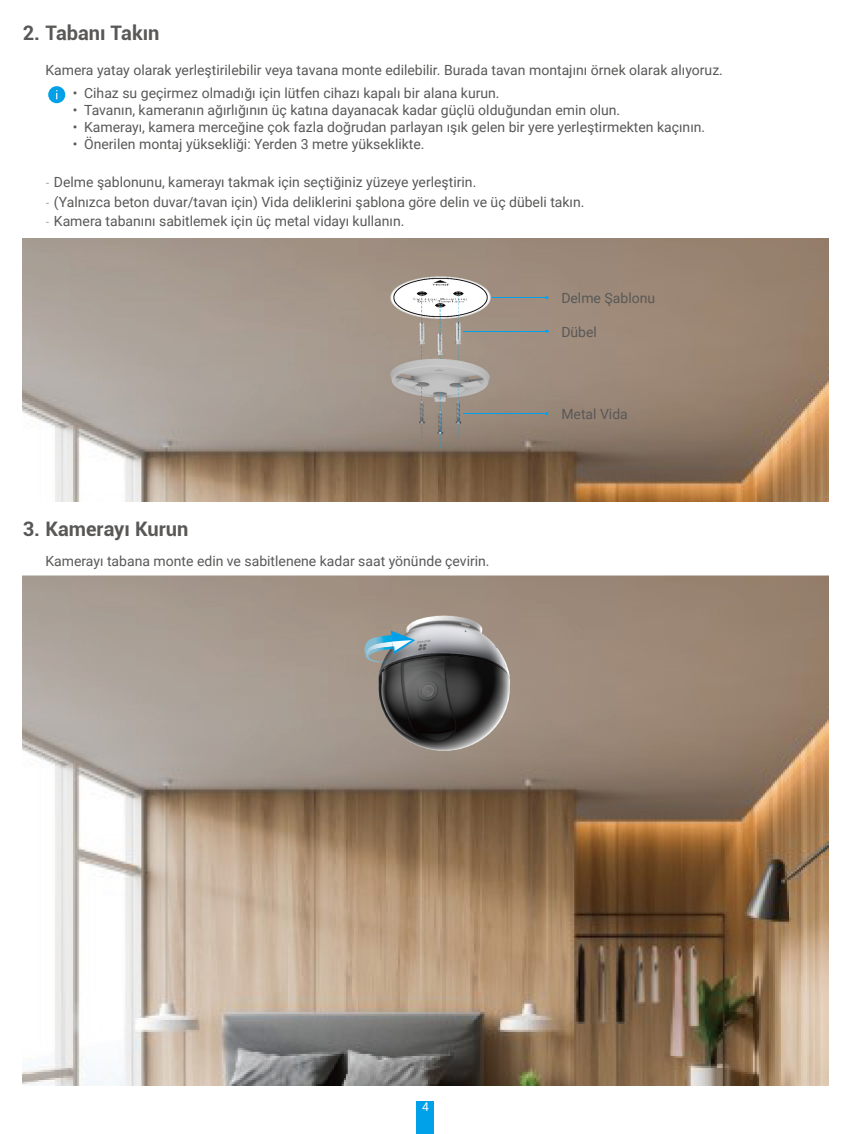
<style>
.page{position:relative;width:851px;height:1134px;background:#fff}
.page>*{position:absolute;margin:0;border:0;box-sizing:border-box;transform-origin:0 0}
.t1{font:700 20px "Roboto";color:#595857}
.t2{font:14px "Roboto";color:#595857}
.t3{font:12px "Roboto";color:#fff}
.s1{font-family:"DIN Cond";font-weight:300}
</style>
<div class="page">
<div style="left:417px;top:1101px;width:17px;height:33px;background:#00a1e9"></div>
<div style="left:48px;top:86px;width:17px;height:17px;background:#00a1e9;border-radius:50%"></div>
<img style="left:23px;top:238px;width:805px;height:264px">
<hr style="left:492px;top:297px;width:55px;height:1px;background:#00a1e9">
<hr style="left:462px;top:413px;width:84px;height:1px;background:#00a1e9">
<hr style="left:462px;top:331px;width:86px;height:1px;background:#00a1e9">
<img style="left:23px;top:575px;width:805px;height:511px">
<img style="left:364px;top:635px;width:28px;height:27px">
<svg style="left:391px;top:630px;width:24px;height:24px"></svg>
<img style="left:392px;top:640px;width:20px;height:11px">
<h1 class="t1" style="left:23px;top:19px;width:138px">2. Tabanı Takın</h1>
<p class="t2" style="left:45px;top:60px;width:679px">Kamera yatay olarak yerleştirilebilir veya tavana monte edilebilir. Burada tavan montajını örnek olarak alıyoruz.</p>
<p class="t2" style="left:73px;top:83px;width:428px">• Cihaz su geçirmez olmadığı için lütfen cihazı kapalı bir alana kurun.</p>
<p class="t2" style="left:73px;top:100px;width:549px">• Tavanın, kameranın ağırlığının üç katına dayanacak kadar güçlü olduğundan emin olun.</p>
<p class="t2" style="left:73px;top:117px;width:634px">• Kamerayı, kamera merceğine çok fazla doğrudan parlayan ışık gelen bir yere yerleştirmekten kaçının.</p>
<p class="t2" style="left:73px;top:134px;width:353px">• Önerilen montaj yüksekliği: Yerden 3 metre yükseklikte.</p>
<p class="t2" style="left:45px;top:172px;width:432px"><span class="s1">-</span> Delme şablonunu, kamerayı takmak için seçtiğiniz yüzeye yerleştirin.</p>
<p class="t2" style="left:45px;top:192px;width:540px"><span class="s1">-</span> (Yalnızca beton duvar/tavan için) Vida deliklerini şablona göre delin ve üç dübeli takın.</p>
<p class="t2" style="left:45px;top:212px;width:360px"><span class="s1">-</span> Kamera tabanını sabitlemek için üç metal vidayı kullanın.</p>
<p class="t2" style="left:561px;top:288px;width:95px">Delme Şablonu</p>
<p class="t2" style="left:561px;top:322px;width:37px">Dübel</p>
<h1 class="t1" style="left:23px;top:515px;width:167px">3. Kamerayı Kurun</h1>
<p class="t2" style="left:45px;top:551px;width:445px">Kamerayı tabana monte edin ve sabitlenene kadar saat yönünde çevirin.</p>
<p class="t2" style="left:561px;top:404px;width:68px">Metal Vida</p>
<p class="t3" style="left:422px;top:1099px;width:8px">4</p>
</div>
